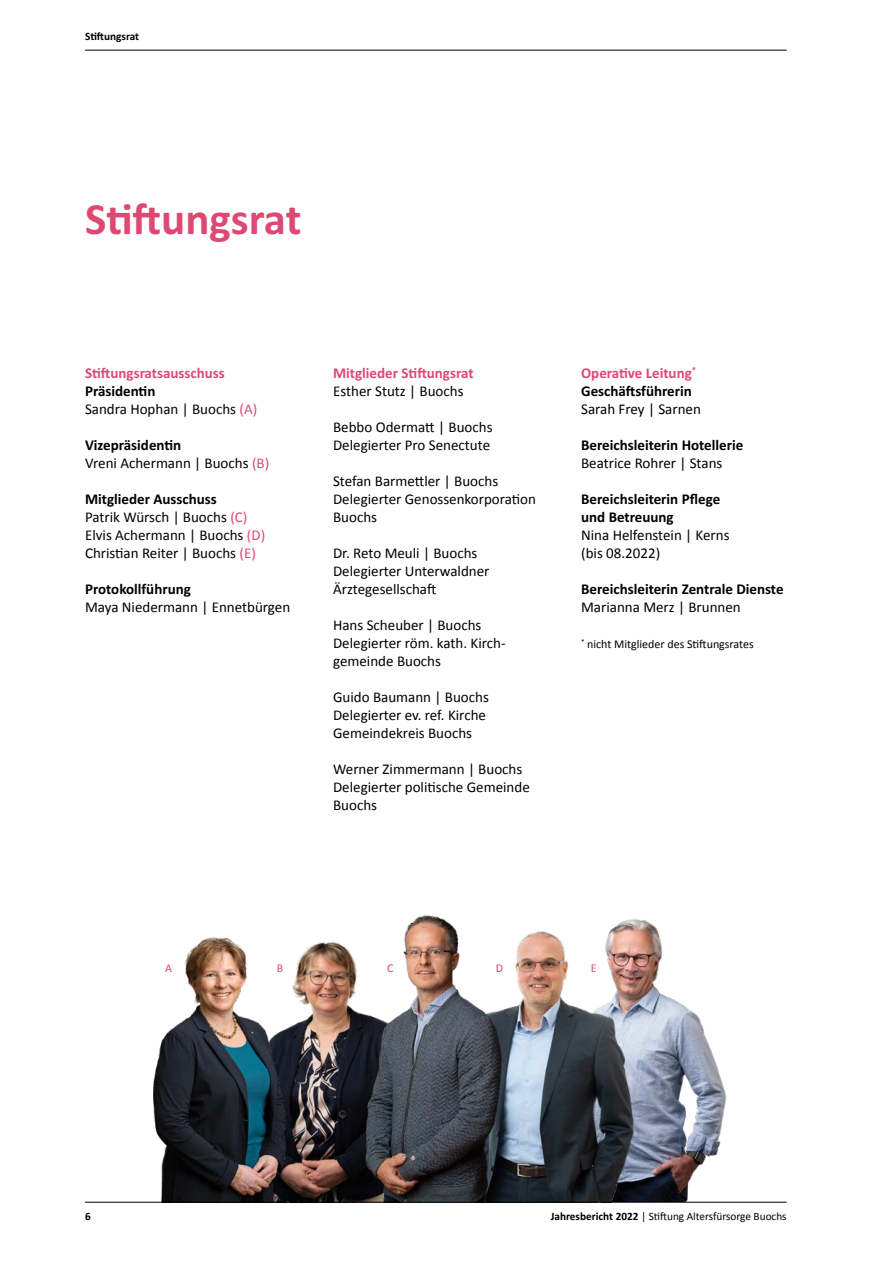
<style>
.page{position:relative;width:893px;height:1263px;background:#fff}
.page>*{position:absolute;margin:0;border:0;box-sizing:border-box;transform-origin:0 0}
.headline_inhaltsseit{font:700 45px "Calibri";color:#de4974}
.copy{font:15px/18px "Calibri";color:#000}
.copy_bold{font:700 15px/18px "Calibri";color:#000}
.subhead_1{font:700 15px "Calibri";color:#de4974}
.infografik_klein{font:12px "Calibri";color:#000}
.t1{font:12px "Calibri";color:#de4974}
.t2{font:11.25px "Calibri";color:#000}
.t3{font:700 11.25px "Calibri";color:#000}
.s1{color:#de4974}
.s2{font-weight:700}
</style>
<div class="page">
<img style="left:285px;top:942px;width:79px;height:260px">
<img style="left:649px;top:922px;width:81px;height:280px">
<img style="left:503px;top:919px;width:146px;height:283px">
<img style="left:364px;top:914px;width:139px;height:288px">
<img style="left:154px;top:937px;width:131px;height:265px">
<hr style="left:85px;top:1202px;width:702px;height:1px;background:#000">
<hr style="left:85px;top:50px;width:702px;height:1px;background:#000">
<p class="t3" style="left:85px;top:29px;width:56px">Stiftungsrat</p>
<p class="headline_inhaltsseit" style="left:85px;top:187px;width:218px">Stiftungsrat</p>
<p class="subhead_1" style="left:85px;top:362px;width:141px">Stiftungsratsausschuss</p>
<p class="copy_bold" style="left:85px;top:381px;width:72px">Präsidentin</p>
<p class="copy" style="left:85px;top:400px;width:174px">Sandra Hophan | Buochs <span class="s1">(A)</span></p>
<p class="copy_bold" style="left:85px;top:435px;width:98px">Vizepräsidentin</p>
<p class="copy" style="left:85px;top:454px;width:186px">Vreni Achermann | Buochs <span class="s1">(B)</span></p>
<p class="copy_bold" style="left:85px;top:489px;width:133px">Mitglieder Ausschuss</p>
<p class="copy" style="left:85px;top:508px;width:164px">Patrik Würsch | Buochs <span class="s1">(C)</span></p>
<p class="copy" style="left:85px;top:526px;width:182px">Elvis Achermann | Buochs <span class="s1">(D)</span></p>
<p class="copy" style="left:85px;top:544px;width:172px">Christian Reiter | Buochs <span class="s1">(E)</span></p>
<p class="copy_bold" style="left:85px;top:579px;width:107px">Protokollführung</p>
<p class="copy" style="left:85px;top:598px;width:207px">Maya Niedermann | Ennetbürgen</p>
<p class="subhead_1" style="left:333px;top:362px;width:142px">Mitglieder Stiftungsrat</p>
<p class="copy" style="left:333px;top:382px;width:132px">Esther Stutz | Buochs</p>
<p class="copy" style="left:333px;top:418px;width:161px">Bebbo Odermatt | Buochs</p>
<p class="copy" style="left:333px;top:436px;width:159px">Delegierter Pro Senectute</p>
<p class="copy" style="left:333px;top:472px;width:167px">Stefan Barmettler | Buochs</p>
<p class="copy" style="left:333px;top:490px;width:204px">Delegierter Genossenkorporation<br>Buochs</p>
<p class="copy" style="left:333px;top:544px;width:146px">Dr. Reto Meuli | Buochs</p>
<p class="copy" style="left:333px;top:562px;width:158px">Delegierter Unterwaldner<br>Ärztegesellschaft</p>
<p class="copy" style="left:333px;top:616px;width:150px">Hans Scheuber | Buochs</p>
<p class="copy" style="left:333px;top:634px;width:174px">Delegierter röm. kath. Kirch&shy;gemeinde Buochs</p>
<p class="copy" style="left:333px;top:688px;width:157px">Guido Baumann | Buochs</p>
<p class="copy" style="left:333px;top:706px;width:154px">Delegierter ev. ref. Kirche<br>Gemeindekreis Buochs</p>
<p class="copy" style="left:333px;top:760px;width:191px">Werner Zimmermann | Buochs</p>
<p class="copy" style="left:333px;top:778px;width:198px">Delegierter politische Gemeinde<br>Buochs</p>
<p class="subhead_1" style="left:581px;top:362px;width:117px">Operative Leitung<sup>*</sup></p>
<p class="copy_bold" style="left:581px;top:381px;width:112px">Geschäftsführerin</p>
<p class="copy" style="left:581px;top:400px;width:121px">Sarah Frey | Sarnen</p>
<p class="copy_bold" style="left:581px;top:435px;width:164px">Bereichsleiterin Hotellerie</p>
<p class="copy" style="left:581px;top:454px;width:143px">Beatrice Rohrer | Stans</p>
<p class="copy_bold" style="left:581px;top:489px;width:141px">Bereichsleiterin Pflege und Betreuung</p>
<p class="copy" style="left:581px;top:526px;width:150px">Nina Helfenstein | Kerns (bis 08.2022)</p>
<p class="copy_bold" style="left:581px;top:579px;width:204px">Bereichsleiterin Zentrale Dienste</p>
<p class="copy" style="left:581px;top:598px;width:161px">Marianna Merz | Brunnen</p>
<p class="infografik_klein" style="left:581px;top:636px;width:174px"><sup>*</sup> nicht Mitglieder des Stiftungsrates</p>
<p class="t1" style="left:165px;top:960px;width:8px">A</p>
<p class="t1" style="left:277px;top:960px;width:8px">B</p>
<p class="t1" style="left:387px;top:960px;width:8px">C</p>
<p class="t1" style="left:496px;top:960px;width:9px">D</p>
<p class="t1" style="left:591px;top:960px;width:7px">E</p>
<p class="t3" style="left:85px;top:1209px;width:7px">6</p>
<p class="t2" style="left:551px;top:1209px;width:237px"><span class="s2">Jahresbericht 2022</span> | Stiftung Altersfürsorge Buochs</p>
</div>
